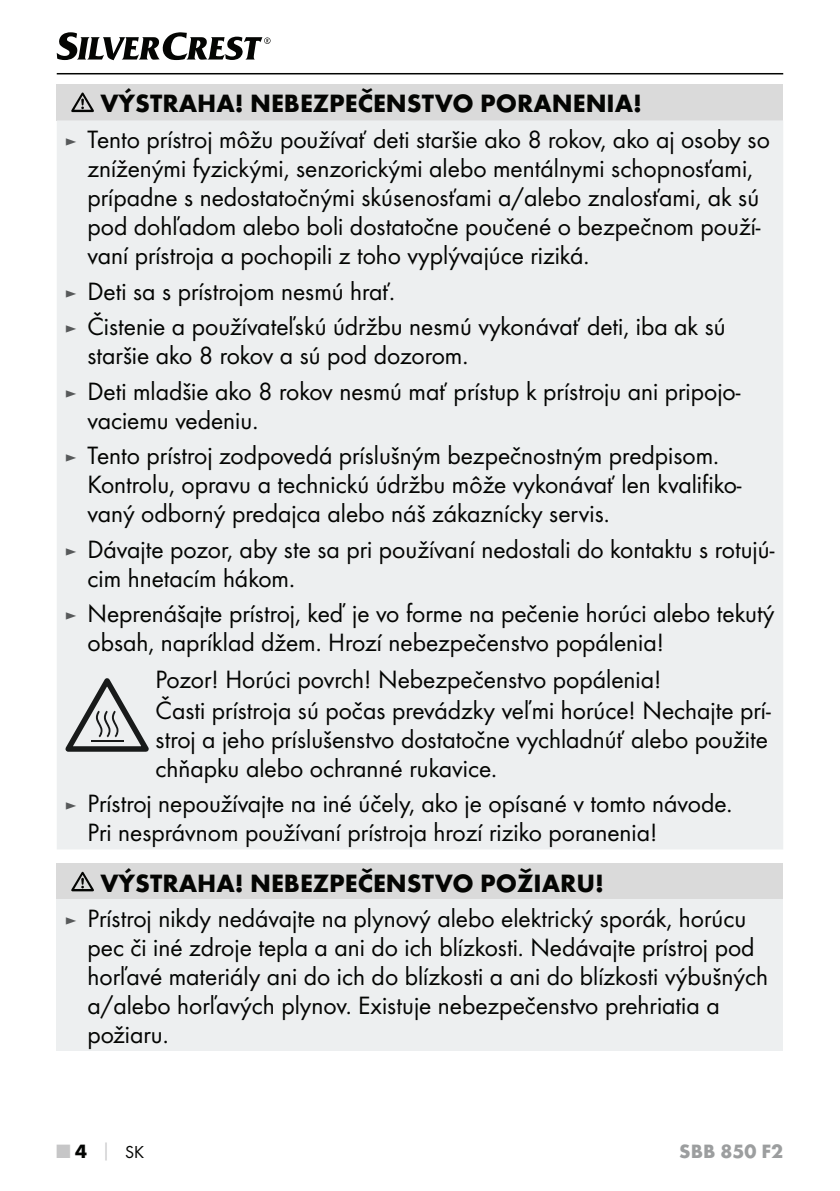
<style>
.page{position:relative;width:840px;height:1191px;background:#fff}
.page>*{position:absolute;margin:0;border:0;box-sizing:border-box;transform-origin:0 0}
.t1{font:26px/29px "Futura Boo";color:#040503}
.t2{font:700 26px "Futura";color:#040503}
.t3{font:700 20px "Futura";color:#9c9e9f}
.t4{font:18px "Futura Boo";color:#040503}
.s1{font-size:18px;color:#57595a}
.s2{font-family:"Futura";font-weight:700;font-size:20px;color:#c6c6c7}
.s3{font-family:"Futura";font-weight:700;font-size:20px}
.s4{font-family:"Futura";font-weight:700;color:#c6c6c7}
</style>
<div class="page">
<hr style="left:57px;top:73px;width:725px;height:1px;background:#040503">
<svg style="left:57px;top:32px;width:213px;height:28px"></svg>
<div style="left:57px;top:84px;width:725px;height:36px;background:#dadada"></div>
<div style="left:57px;top:120px;width:725px;height:729px;background:#edeff0"></div>
<svg style="left:71px;top:93px;width:23px;height:19px"></svg>
<div style="left:57px;top:863px;width:725px;height:36px;background:#dadada"></div>
<div style="left:57px;top:899px;width:725px;height:152px;background:#edeff0"></div>
<svg style="left:71px;top:871px;width:23px;height:20px"></svg>
<svg style="left:65px;top:678px;width:84px;height:73px"></svg>
<p class="t2" style="left:100px;top:94px;width:543px">VÝSTRAHA! NEBEZPEČENSTVO PORANENIA!</p>
<p class="t1" style="left:87px;top:126px;width:683px;text-indent:-23px"><span class="s1">►</span> Tento prístroj môžu používať deti staršie ako 8 rokov, ako aj osoby so zníženými fyzickými, senzorickými alebo mentálnymi schopnosťami, prípadne s nedostatočnými skúsenosťami a/alebo znalosťami, ak sú pod dohľadom alebo boli dostatočne poučené o bezpečnom použí&shy;vaní prístroja a pochopili z toho vyplývajúce riziká.</p>
<p class="t1" style="left:65px;top:274px;width:662px;line-height:35.6px"><span class="s1">►</span> Deti sa s prístrojom nesmú hrať.<br><span class="s1">►</span> Čistenie a používateľskú údržbu nesmú vykonávať deti, iba ak sú</p>
<p class="t1" style="left:65px;top:339px;width:677px;line-height:35.6px;text-indent:23px">staršie ako 8 rokov a sú pod dozorom.<br><span class="s1">►</span> Deti mladšie ako 8 rokov nesmú mať prístup k prístroju ani pripojo-</p>
<p class="t1" style="left:65px;top:403px;width:655px;line-height:35.6px;text-indent:23px">vaciemu vedeniu.<br><span class="s1">►</span> Tento prístroj zodpovedá príslušným bezpečnostným predpisom.</p>
<p class="t1" style="left:87px;top:471px;width:655px">Kontrolu, opravu a technickú údržbu môže vykonávať len kvalifiko&shy;vaný odborný predajca alebo náš zákaznícky servis.</p>
<p class="t1" style="left:87px;top:536px;width:688px;text-indent:-23px"><span class="s1">►</span> Dávajte pozor, aby ste sa pri používaní nedostali do kontaktu s rotujú&shy;cim hnetacím hákom.</p>
<p class="t1" style="left:87px;top:600px;width:688px;text-indent:-23px"><span class="s1">►</span> Neprenášajte prístroj, keď je vo forme na pečenie horúci alebo tekutý obsah, napríklad džem. Hrozí nebezpečenstvo popálenia!</p>
<p class="t1" style="left:155px;top:665px;width:616px;line-height:29.8px">Pozor! Horúci povrch! Nebezpečenstvo popálenia!<br>Časti prístroja sú počas prevádzky veľmi horúce! Nechajte prí&shy;stroj a jeho príslušenstvo dostatočne vychladnúť alebo použite chňapku alebo ochranné rukavice.</p>
<p class="t1" style="left:87px;top:790px;width:646px;text-indent:-23px"><span class="s1">►</span> Prístroj nepoužívajte na iné účely, ako je opísané v tomto návode.<br>Pri nesprávnom používaní prístroja hrozí riziko poranenia!</p>
<p class="t2" style="left:100px;top:872px;width:505px">VÝSTRAHA! NEBEZPEČENSTVO POŽIARU!</p>
<p class="t1" style="left:87px;top:905px;width:681px;text-indent:-23px"><span class="s1">►</span> Prístroj nikdy nedávajte na plynový alebo elektrický sporák, horúcu pec či iné zdroje tepla a ani do ich blízkosti. Nedávajte prístroj pod horľavé materiály ani do ich do blízkosti a ani do blízkosti výbušných a/alebo horľavých plynov. Existuje nebezpečenstvo prehriatia a požiaru.</p>
<p class="t4" style="left:57px;top:1143px;width:89px"><span class="s2">■</span> <span class="s3">4</span> <span class="s4">│</span> SK</p>
<p class="t3" style="left:679px;top:1143px;width:105px">SBB 850 F2</p>
</div>
